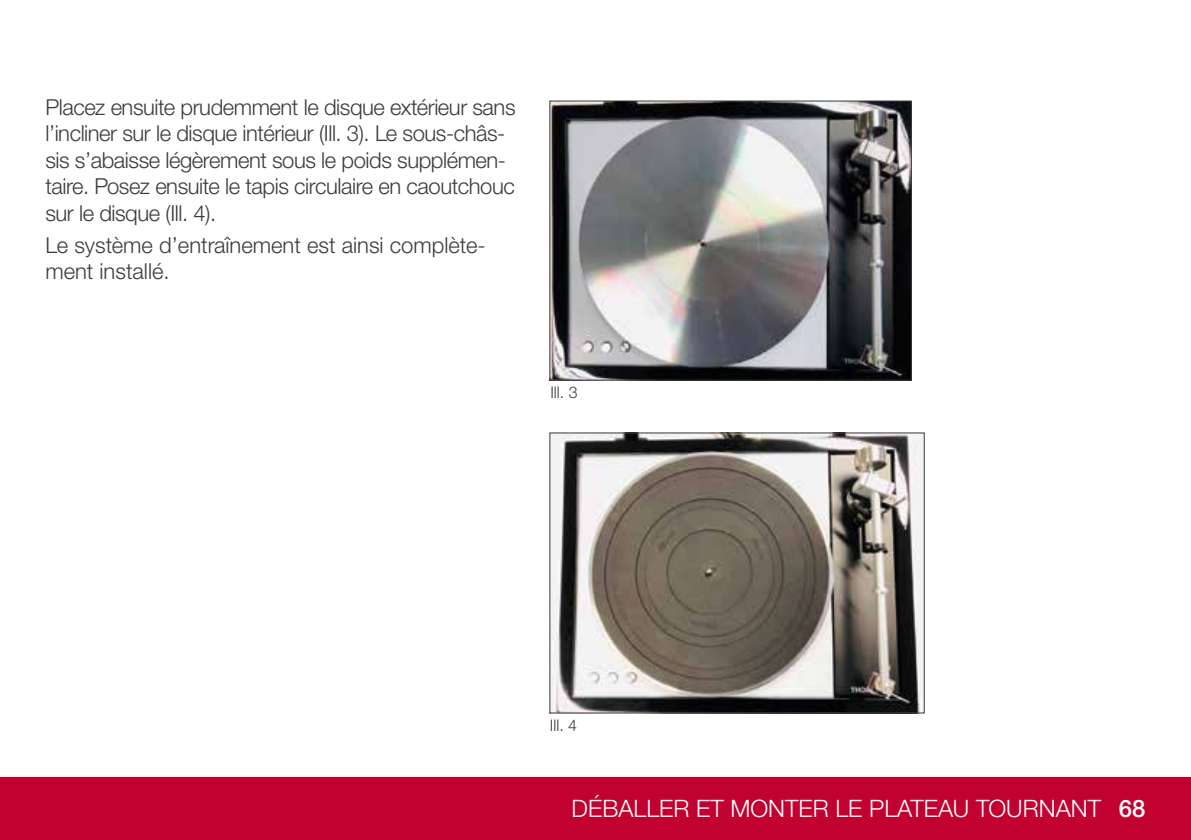
<style>
.page{position:relative;width:1191px;height:840px;background:#fff}
.page>*{position:absolute;margin:0;border:0;box-sizing:border-box;transform-origin:0 0}
.t1{font:300 24px "Helvetica Neue LTW1 G";color:#fff}
.t2{font:500 24px "Helvetica Neue LTW1 G";color:#fff}
.t3{font:300 22px/26.4px "Helvetica Neue LTW1 G";letter-spacing:-.02em;color:#3c3c3b}
.t4{font:300 22px/26.4px "Helvetica Neue LTW1 G";color:#3c3c3b}
.t5{font:300 16px "Helvetica Neue LTW1 G";color:#3c3c3b}
</style>
<div class="page">
<div style="left:0;top:777px;width:1191px;height:62px;background:#c10230"></div>
<img style="left:551px;top:102px;width:359px;height:276px">
<div style="left:549px;top:100px;width:363px;height:280px;border:1px solid #3c3c3b"></div>
<img style="left:551px;top:434px;width:371px;height:277px">
<div style="left:549px;top:432px;width:375px;height:281px;border:1px solid #3c3c3b"></div>
<p class="t3" style="left:45px;top:94px;width:472px">Placez ensuite prudemment le disque extérieur sans l’incliner sur le disque intérieur (Ill. 3). Le sous-châs&shy;sis s’abaisse légèrement sous le poids supplémen&shy;taire. Posez ensuite le tapis circulaire en caoutchouc sur le disque (Ill. 4).</p>
<p class="t4" style="left:45px;top:231px;width:442px">Le système d’entraînement est ainsi complète&shy;ment installé.</p>
<p class="t5" style="left:550px;top:383px;width:29px">Ill. 3</p>
<p class="t5" style="left:550px;top:715px;width:29px">Ill. 4</p>
<p class="t1" style="left:571px;top:793px;width:531px">DÉBALLER ET MONTER LE PLATEAU TOURNANT</p>
<p class="t2" style="left:1119px;top:793px;width:28px">68</p>
</div>
